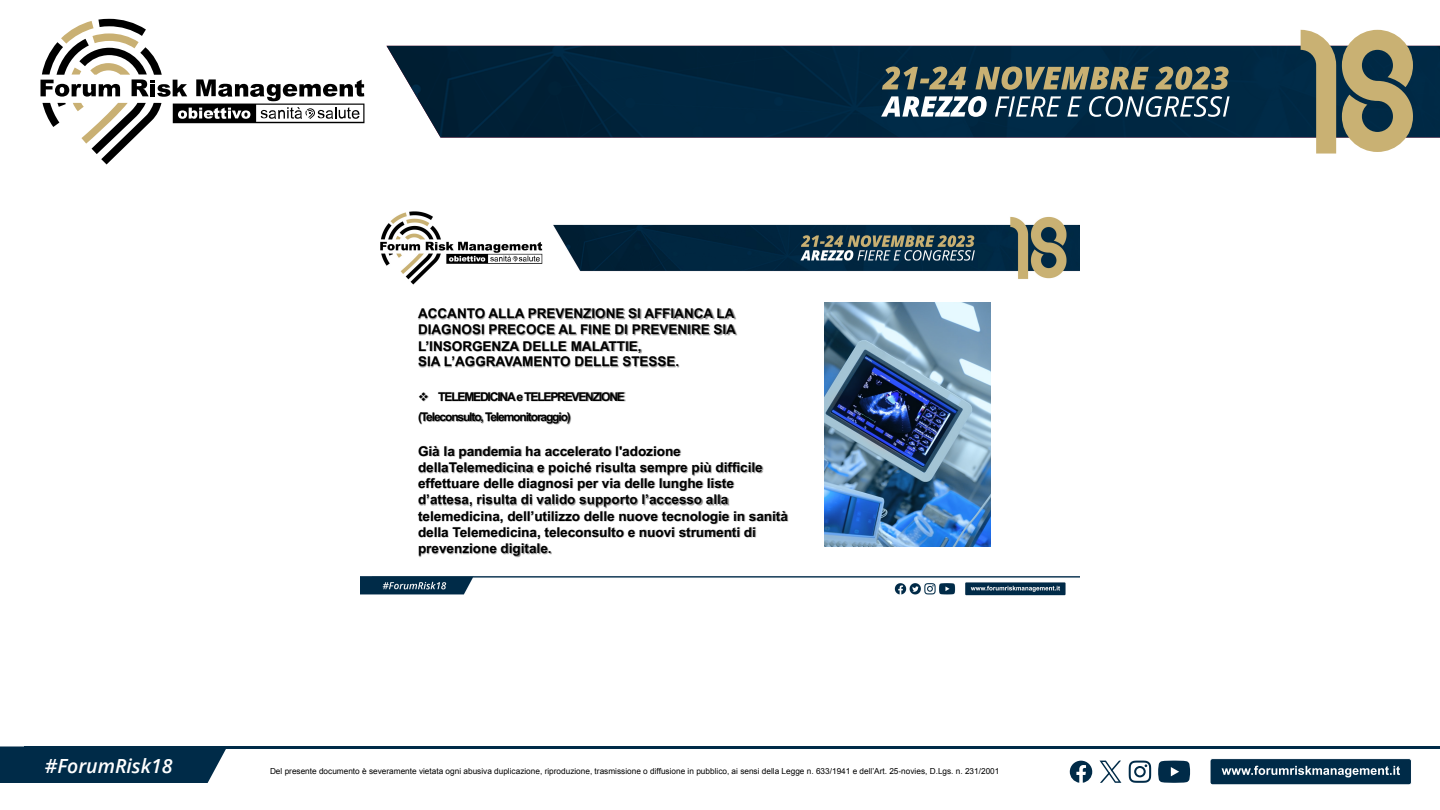
<style>
.page{position:relative;width:1440px;height:810px;background:#fff}
.page>*{position:absolute;margin:0;border:0;box-sizing:border-box;transform-origin:0 0}
.t1{font:italic 600 19.5px "Open Sans";color:#fff}
.t2{font:700 13.5px/16.3px "Arial";color:#000}
.t3{font:700 12px/20.2px "Arial";letter-spacing:-.095em;color:#000}
.t4{font:8.25px "Arial";color:#000}
</style>
<div class="page">
<div style="left:0;top:746px;width:226px;height:37px;background:#002b48"></div>
<div style="left:1210px;top:759px;width:201px;height:26px;background:#002b48;border-radius:3px"></div>
<div style="left:1210px;top:758px;width:202px;height:27px;border:1px solid #fff;border-radius:3px"></div>
<svg style="left:1222px;top:766px;width:178px;height:11px"></svg>
<hr style="left:24px;top:746px;width:1416px;height:3px;background:#002b48">
<img style="left:386px;top:46px;width:1054px;height:92px">
<svg style="left:1342px;top:30px;width:71px;height:122px;background:#9a9575"></svg>
<svg style="left:1301px;top:30px;width:35px;height:124px;background:#929074"></svg>
<svg style="left:40px;top:19px;width:324px;height:145px"></svg>
<svg style="left:881px;top:96px;width:349px;height:21px"></svg>
<svg style="left:882px;top:66px;width:347px;height:24px;background:#656c5b"></svg>
<svg style="left:1129px;top:761px;width:22px;height:22px"></svg>
<svg style="left:1158px;top:761px;width:32px;height:22px"></svg>
<svg style="left:1070px;top:761px;width:22px;height:22px"></svg>
<svg style="left:1100px;top:761px;width:21px;height:22px"></svg>
<img style="left:360px;top:211px;width:720px;height:385px">
<img style="left:410px;top:300px;width:338px;height:16px">
<img style="left:410px;top:316px;width:340px;height:31px">
<img style="left:410px;top:332px;width:245px;height:16px">
<img style="left:410px;top:348px;width:287px;height:31px">
<img style="left:411px;top:387px;width:20px;height:18px">
<img style="left:431px;top:385px;width:202px;height:28px">
<img style="left:411px;top:405px;width:2px;height:28px">
<img style="left:413px;top:405px;width:60px;height:28px">
<img style="left:473px;top:405px;width:5px;height:28px">
<img style="left:478px;top:405px;width:81px;height:28px">
<img style="left:559px;top:405px;width:20px;height:28px">
<img style="left:410px;top:438px;width:40px;height:16px">
<img style="left:450px;top:438px;width:63px;height:16px">
<img style="left:513px;top:438px;width:90px;height:16px">
<img style="left:517px;top:438px;width:38px;height:16px">
<img style="left:603px;top:438px;width:4px;height:16px">
<img style="left:607px;top:438px;width:65px;height:16px">
<img style="left:672px;top:438px;width:23px;height:16px">
<img style="left:410px;top:454px;width:115px;height:16px">
<img style="left:525px;top:454px;width:3px;height:16px">
<img style="left:528px;top:454px;width:12px;height:16px">
<img style="left:540px;top:454px;width:237px;height:31px">
<img style="left:410px;top:470px;width:338px;height:31px">
<img style="left:410px;top:486px;width:332px;height:17px">
<img style="left:410px;top:503px;width:392px;height:31px">
<img style="left:410px;top:519px;width:360px;height:31px">
<img style="left:410px;top:535px;width:152px;height:31px">
<img style="left:825px;top:302px;width:166px;height:244px">
<p class="t2" style="left:418px;top:306px;width:319px;line-height:16px">ACCANTO ALLA PREVENZIONE SI AFFIANCA LA DIAGNOSI PRECOCE AL FINE DI PREVENIRE SIA L’INSORGENZA DELLE MALATTIE,<br>SIA L’AGGRAVAMENTO DELLE STESSE.</p>
<p class="t3" style="left:418px;top:387px;width:208px">❖ TELEMEDICINA e TELEPREVENZIONE (Teleconsulto, Telemonitoraggio)</p>
<p class="t2" style="left:418px;top:443px;width:371px">Già la pandemia ha accelerato l'adozione dellaTelemedicina e poiché risulta sempre più difficile effettuare delle diagnosi per via delle lunghe liste d’attesa, risulta di valido supporto l’accesso alla telemedicina, dell’utilizzo delle nuove tecnologie in sanità della Telemedicina, teleconsulto e nuovi strumenti di prevenzione digitale.</p>
<h1 class="t1" style="left:45px;top:752px;width:129px">#ForumRisk18</h1>
<p class="t4" style="left:270px;top:766px;width:731px">Del presente documento è severamente vietata ogni abusiva duplicazione, riproduzione, trasmissione o diffusione in pubblico, ai sensi della Legge n. 633/1941 e dell’Art. 25-novies, D.Lgs. n. 231/2001</p>
</div>
